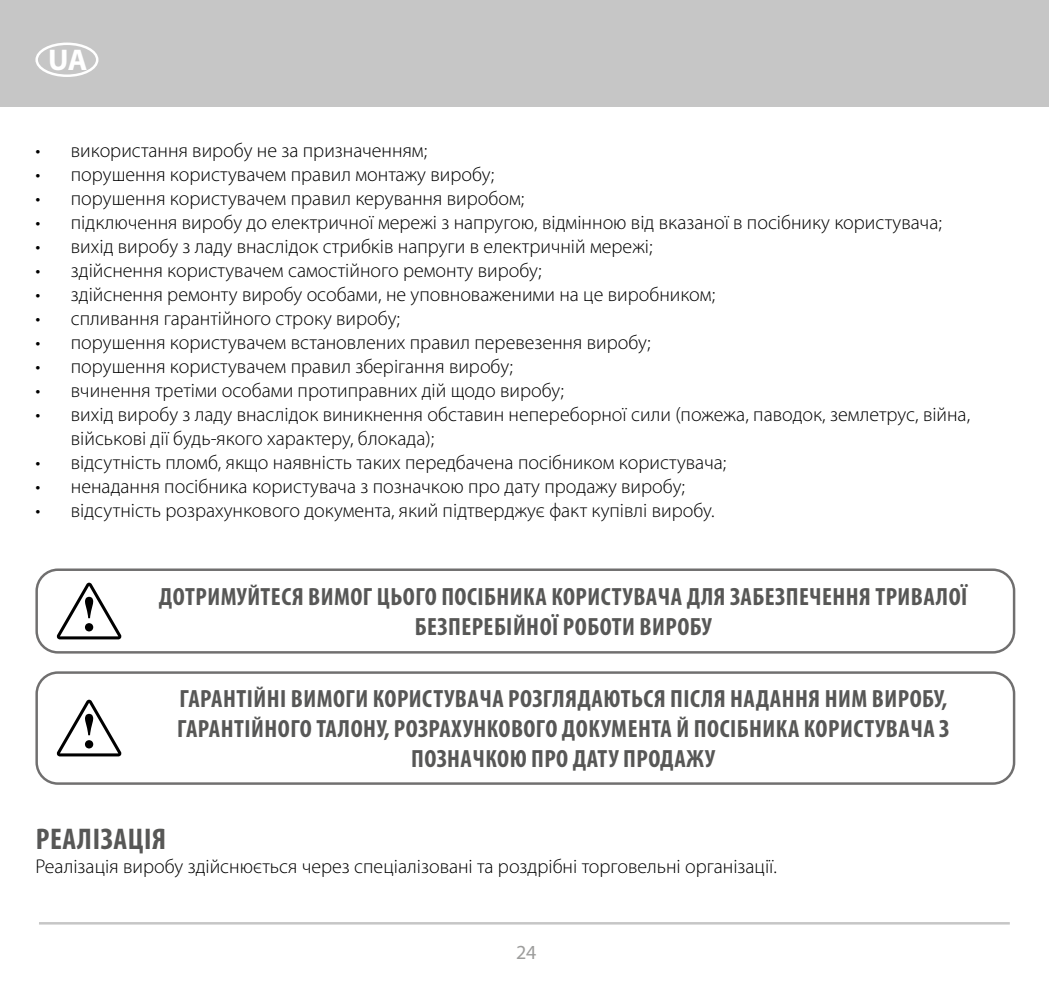
<style>
.page{position:relative;width:1049px;height:993px;background:#fff}
.page>*{position:absolute;margin:0;border:0;box-sizing:border-box;transform-origin:0 0}
.t1{font:700 condensed 30px "Myriad Pro";letter-spacing:.02em;color:#575756}
.t2{font:700 30px "Myriad Pro";color:#fff}
.t3{font:700 condensed 25px/30px "Myriad Pro";letter-spacing:.02em;color:#575756;text-align:center}
.t4{font:300 20px/24px "Myriad Pro";color:#000}
.t5{font:20px "Myriad Pro";color:#9d9d9c}
</style>
<div class="page">
<div style="left:0;top:0;width:1049px;height:106px;background:#c6c6c6"></div>
<hr style="left:39px;top:921px;width:971px;height:3px;background:#c6c6c6">
<div style="left:35px;top:43px;width:63px;height:34px;border:2px solid #fff;border-radius:50%"></div>
<div style="left:35px;top:568px;width:980px;height:85px;border:2px solid #706f6f;border-radius:21px"></div>
<svg style="left:57px;top:582px;width:64px;height:57px"></svg>
<svg style="left:57px;top:699px;width:64px;height:57px"></svg>
<div style="left:35px;top:671px;width:980px;height:113px;border:2px solid #706f6f;border-radius:21px"></div>
<h1 class="t2" style="left:48px;top:40px;width:41px">UA</h1>
<p class="t4" style="left:35px;top:138px;width:393px">• використання виробу не за призначенням;</p>
<p class="t4" style="left:35px;top:162px;width:460px">• порушення користувачем правил монтажу виробу;</p>
<p class="t4" style="left:35px;top:186px;width:490px">• порушення користувачем правил керування виробом;</p>
<p class="t4" style="left:35px;top:210px;width:908px">• підключення виробу до електричної мережі з напругою, відмінною від вказаної в посібнику користувача;</p>
<p class="t4" style="left:35px;top:234px;width:618px">• вихід виробу з ладу внаслідок стрибків напруги в електричній мережі;</p>
<p class="t4" style="left:35px;top:258px;width:508px">• здійснення користувачем самостійного ремонту виробу;</p>
<p class="t4" style="left:35px;top:282px;width:681px">• здійснення ремонту виробу особами, не уповноваженими на це виробником;</p>
<p class="t4" style="left:35px;top:306px;width:366px">• спливання гарантійного строку виробу;</p>
<p class="t4" style="left:35px;top:330px;width:617px">• порушення користувачем встановлених правил перевезення виробу;</p>
<p class="t4" style="left:35px;top:354px;width:479px">• порушення користувачем правил зберігання виробу;</p>
<p class="t4" style="left:35px;top:378px;width:530px">• вчинення третіми особами протиправних дій щодо виробу;</p>
<p class="t4" style="left:71px;top:402px;width:901px;text-indent:-35px">• вихід виробу з ладу внаслідок виникнення обставин непереборної сили (пожежа, паводок, землетрус, війна, військові дії будь-якого характеру, блокада);</p>
<p class="t4" style="left:35px;top:450px;width:692px">• відсутність пломб, якщо наявність таких передбачена посібником користувача;</p>
<p class="t4" style="left:35px;top:474px;width:651px">• ненадання посібника користувача з позначкою про дату продажу виробу;</p>
<p class="t4" style="left:35px;top:498px;width:681px">• відсутність розрахункового документа, який підтверджує факт купівлі виробу.</p>
<p class="t3" style="left:159px;top:581px;width:810px">ДОТРИМУЙТЕСЯ ВИМОГ ЦЬОГО ПОСІБНИКА КОРИСТУВАЧА ДЛЯ ЗАБЕЗПЕЧЕННЯ ТРИВАЛОЇ<br>БЕЗПЕРЕБІЙНОЇ РОБОТИ ВИРОБУ</p>
<p class="t3" style="left:177px;top:683px;width:774px">ГАРАНТІЙНІ ВИМОГИ КОРИСТУВАЧА РОЗГЛЯДАЮТЬСЯ ПІСЛЯ НАДАННЯ НИМ ВИРОБУ,<br>ГАРАНТІЙНОГО ТАЛОНУ, РОЗРАХУНКОВОГО ДОКУМЕНТА Й ПОСІБНИКА КОРИСТУВАЧА З<br>ПОЗНАЧКОЮ ПРО ДАТУ ПРОДАЖУ</p>
<h1 class="t1" style="left:36px;top:820px;width:132px">РЕАЛІЗАЦІЯ</h1>
<p class="t4" style="left:35px;top:854px;width:743px">Реалізація виробу здійснюється через спеціалізовані та роздрібні торговельні організації.</p>
<p class="t5" style="left:516px;top:939px;width:22px">24</p>
</div>
